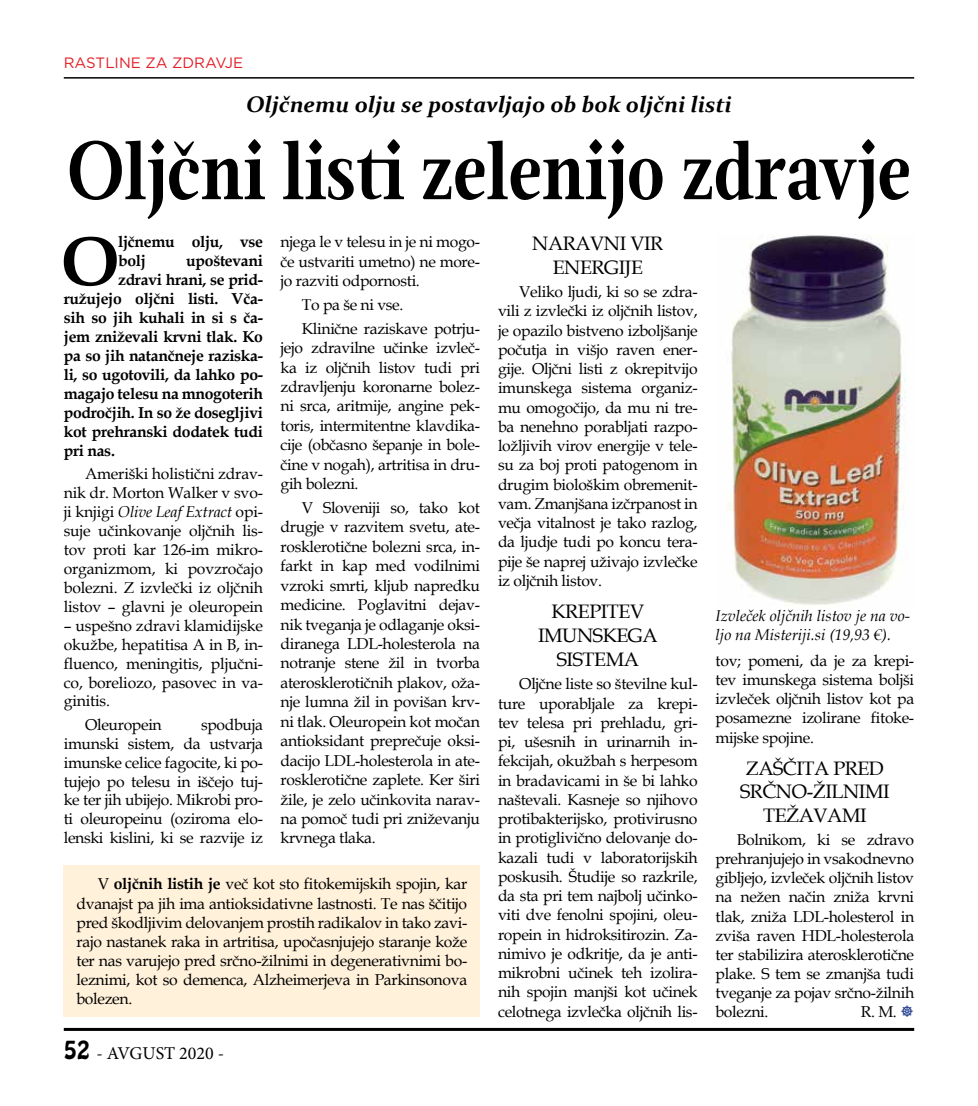
<style>
.page{position:relative;width:978px;height:1106px;background:#fff}
.page>*{position:absolute;margin:0;border:0;box-sizing:border-box;transform-origin:0 0}
.t1{font:700 82.5px "Magneta";color:#000;scale:.83 1}
.t2{font:700 70.2px "Book Antiqua";color:#000}
.t3{font:italic 700 22.5px "Constantia";color:#000}
.t4{font:19.5px/23.7px "Book Antiqua";letter-spacing:-.02em;color:#000;text-align:center}
.t5{font:18px "Minion Pro";color:#000}
.t6{font:15.75px/19.2px "Book Antiqua";letter-spacing:-.02em;color:#000;text-align:justify}
.t7{font:700 15.75px/18.9px "Book Antiqua";letter-spacing:-.02em;color:#000}
.t8{font:italic 15.75px/18.9px "Book Antiqua";color:#000}
.t9{font:15px "Gotham";color:#e31f27}
.s1{font-style:italic}
.s2{font-weight:700}
.s3{font-family:"Hobo Std";font-size:22.5px}
</style>
<div class="page">
<hr style="left:64px;top:77px;width:850px;height:2px;background:#000">
<hr style="left:64px;top:1027px;width:850px;height:3px;background:#000">
<div style="left:64px;top:865px;width:416px;height:151px;background:#fff1da"></div>
<img style="left:731px;top:234px;width:175px;height:371px">
<p class="t9" style="left:64px;top:53px;width:181px">RASTLINE ZA ZDRAVJE</p>
<h3 class="t3" style="left:246px;top:88px;width:487px">Oljčnemu olju se postavljajo ob bok oljčni listi</h3>
<h1 class="t1" style="left:67px;top:112px;width:1018px">Oljčni listi zelenijo zdravje</h1>
<h2 class="t2" style="left:61px;top:213px;width:60px">O</h2>
<p class="t7" style="left:118px;top:232px;width:146px">ljčnemu olju, vse bolj</p>
<p class="t7" style="left:186px;top:251px;width:78px">upoštevani</p>
<p class="t7" style="left:118px;top:270px;width:146px">zdravi hrani, se prid-</p>
<p class="t7" style="left:64px;top:289px;width:201px">ružujejo oljčni listi. Vča-</p>
<p class="t7" style="left:64px;top:308px;width:201px">sih so jih kuhali in si s ča-</p>
<p class="t7" style="left:64px;top:327px;width:201px">jem zniževali krvni tlak. Ko</p>
<p class="t7" style="left:64px;top:346px;width:201px">pa so jih natančneje raziska-</p>
<p class="t7" style="left:64px;top:365px;width:201px">li, so ugotovili, da lahko po-</p>
<p class="t7" style="left:64px;top:384px;width:201px">magajo telesu na mnogoterih</p>
<p class="t7" style="left:64px;top:403px;width:201px">področjih. In so že dosegljivi</p>
<p class="t7" style="left:64px;top:422px;width:201px">kot prehranski dodatek tudi</p>
<p class="t7" style="left:64px;top:441px;width:53px">pri nas.</p>
<p class="t6" style="left:64px;top:464px;width:201px;text-indent:21px">Ameriški holistični zdrav&shy;nik dr. Morton Walker v svo&shy;ji knjigi <span class="s1">Olive Leaf Extract</span> opi&shy;suje učinkovanje oljčnih lis&shy;tov proti kar 126-im mikro&shy;organizmom, ki povzročajo bolezni. Z izvlečki iz oljčnih listov – glavni je oleuropein</p>
<p class="t6" style="left:64px;top:615px;width:201px">– uspešno zdravi klamidijske okužbe, hepatitisa A in B, in&shy;fluenco, meningitis, pljučni&shy;co, boreliozo, pasovec in va&shy;ginitis.</p>
<p class="t6" style="left:85px;top:714px;width:78px">Oleuropein</p>
<p class="t6" style="left:64px;top:714px;width:201px;text-indent:137px">spodbuja imunski sistem, da ustvarja imunske celice fagocite, ki po&shy;tujejo po telesu in iščejo tuj&shy;ke ter jih ubijejo. Mikrobi pro&shy;ti oleuropeinu (oziroma elo&shy;lenski kislini, ki se razvije iz</p>
<p class="t6" style="left:281px;top:232px;width:201px">njega le v telesu in je ni mogo&shy;če ustvariti umetno) ne more&shy;jo razviti odpornosti.</p>
<p class="t6" style="left:302px;top:292px;width:180px;line-height:23.7px">To pa še ni vse.<br>Klinične raziskave potrju-</p>
<p class="t6" style="left:281px;top:337px;width:201px">jejo zdravilne učinke izvleč&shy;ka iz oljčnih listov tudi pri zdravljenju koronarne bolez&shy;ni srca, aritmije, angine pek&shy;toris, intermitentne klavdika&shy;cije (občasno šepanje in bole&shy;čine v nogah), artritisa in dru&shy;gih bolezni.</p>
<p class="t6" style="left:281px;top:497px;width:201px;text-indent:21px">V Sloveniji so, tako kot drugje v razvitem svetu, ate&shy;rosklerotične bolezni srca, in&shy;farkt in kap med vodilnimi vzroki smrti, kljub napredku medicine. Poglavitni dejav&shy;nik tveganja je odlaganje oksi&shy;diranega LDL-holesterola na notranje stene žil in tvorba aterosklerotičnih plakov, oža&shy;nje lumna žil in povišan krv&shy;ni tlak. Oleuropein kot močan antioksidant preprečuje oksi&shy;dacijo LDL-holesterola in ate&shy;rosklerotične zaplete. Ker širi žile, je zelo učinkovita narav&shy;na pomoč tudi pri zniževanju krvnega tlaka.</p>
<p class="t6" style="left:77px;top:874px;width:392px;text-indent:21px">V <span class="s2">oljčnih listih je</span> več kot sto fitokemijskih spojin, kar dvanajst pa jih ima antioksidativne lastnosti. Te nas ščitijo pred škodljivim delovanjem prostih radikalov in tako zavi&shy;rajo nastanek raka in artritisa, upočasnjujejo staranje kože ter nas varujejo pred srčno-žilnimi in degenerativnimi bo&shy;leznimi, kot so demenca, Alzheimerjeva in Parkinsonova bolezen.</p>
<p class="t5" style="left:64px;top:1040px;width:162px"><span class="s3">52</span> - AVGUST 2020 -</p>
<p class="t4" style="left:532px;top:231px;width:133px">NARAVNI VIR<br>ENERGIJE</p>
<p class="t6" style="left:498px;top:282px;width:201px;text-indent:21px">Veliko ljudi, ki so se zdra&shy;vili z izvlečki iz oljčnih listov, je opazilo bistveno izboljšanje počutja in višjo raven ener&shy;gije. Oljčni listi z okrepitvijo imunskega sistema organiz&shy;mu omogočijo, da mu ni tre&shy;ba nenehno porabljati razpo&shy;ložljivih virov energije v tele&shy;su za boj proti patogenom in drugim biološkim obremenit&shy;vam. Zmanjšana izčrpanost in večja vitalnost je tako razlog, da ljudje tudi po koncu tera&shy;pije še naprej uživajo izvlečke iz oljčnih listov.</p>
<p class="t4" style="left:538px;top:599px;width:121px">KREPITEV<br>IMUNSKEGA<br>SISTEMA</p>
<p class="t6" style="left:498px;top:674px;width:201px;text-indent:21px">Oljčne liste so številne kul&shy;ture uporabljale za krepi&shy;tev telesa pri prehladu, gri&shy;pi, ušesnih in urinarnih in&shy;fekcijah, okužbah s herpesom in bradavicami in še bi lahko naštevali. Kasneje so njihovo protibakterijsko, protivirusno in protiglivično delovanje do&shy;kazali tudi v laboratorijskih poskusih. Študije so razkrile, da sta pri tem najbolj učinko&shy;viti dve fenolni spojini, oleu&shy;ropein in hidroksitirozin. Za&shy;nimivo je odkritje, da je anti&shy;mikrobni učinek teh izolira&shy;nih spojin manjši kot učinek celotnega izvlečka oljčnih lis-</p>
<p class="t8" style="left:716px;top:605px;width:196px">Izvleček oljčnih listov je na vo&shy;ljo na Misteriji.si (19,93 €).</p>
<p class="t6" style="left:716px;top:651px;width:200px">tov; pomeni, da je za krepi&shy;tev imunskega sistema boljši izvleček oljčnih listov kot pa posamezne izolirane fitoke&shy;mijske spojine.</p>
<p class="t4" style="left:740px;top:756px;width:151px">ZAŠČITA PRED<br>SRČNO-ŽILNIMI<br>TEŽAVAMI</p>
<p class="t6" style="left:716px;top:830px;width:200px;text-indent:21px">Bolnikom, ki se zdravo prehranjujejo in vsakodnevno gibljejo, izvleček oljčnih listov na nežen način zniža krvni tlak, zniža LDL-holesterol in zviša raven HDL-holesterola ter stabilizira aterosklerotične plake. S tem se zmanjša tudi tveganje za pojav srčno-žilnih bolezni.</p>
<p class="t6" style="left:861px;top:1001px;width:37px">R. M.</p>
</div>
